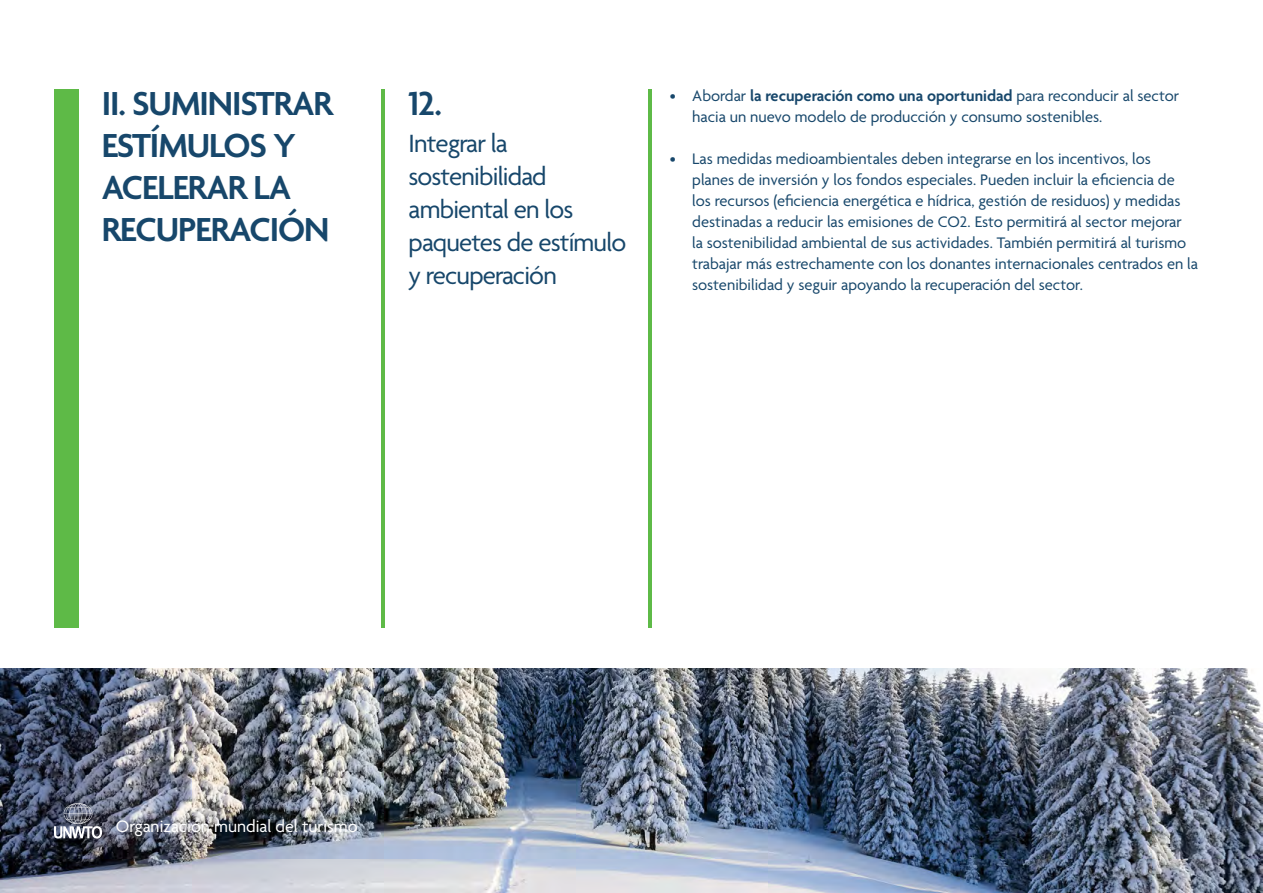
<style>
.page{position:relative;width:1263px;height:893px;background:#fff}
.page>*{position:absolute;margin:0;border:0;box-sizing:border-box;transform-origin:0 0}
.t1{font:600 36px/42px "Agenda";letter-spacing:-.03em;color:#17476b}
.t2{font:27px/33px "Agenda";letter-spacing:-.03em;color:#17476b}
.t3{font:18px "Agenda";color:#fff}
.t4{font:16.5px/21px "Agenda";color:#17476b}
.s1{font-weight:600}
</style>
<div class="page">
<img style="left:0;top:669px;width:1263px;height:224px">
<hr style="left:382px;top:89px;width:3px;height:539px;background:#5eba47">
<hr style="left:648px;top:89px;width:4px;height:539px;background:#5eba47">
<div style="left:54px;top:89px;width:24px;height:539px;background:#5eba47"></div>
<svg style="left:54px;top:803px;width:48px;height:35px;background:#757988"></svg>
<h1 class="t1" style="left:102px;top:85px;width:233px">II. SUMINISTRAR<br>ESTÍMULOS Y<br>ACELERAR LA<br>RECUPERACIÓN</h1>
<h1 class="t1" style="left:409px;top:85px;width:35px">12.</h1>
<h2 class="t2" style="left:409px;top:129px;width:219px">Integrar la sostenibilidad ambiental en los paquetes de estímulo y recuperación</h2>
<p class="t4" style="left:692px;top:86px;width:488px;text-indent:-23px">• Abordar <span class="s1">la recuperación como una oportunidad</span> para reconducir al sector hacia un nuevo modelo de producción y consumo sostenibles.</p>
<p class="t4" style="left:692px;top:149px;width:507px;text-indent:-23px">• Las medidas medioambientales deben integrarse en los incentivos, los<br>planes de inversión y los fondos especiales. Pueden incluir la eficiencia de<br>los recursos (eficiencia energética e hídrica, gestión de residuos) y medidas destinadas a reducir las emisiones de CO2. Esto permitirá al sector mejorar<br>la sostenibilidad ambiental de sus actividades. También permitirá al turismo trabajar más estrechamente con los donantes internacionales centrados en la sostenibilidad y seguir apoyando la recuperación del sector.</p>
<p class="t3" style="left:116px;top:816px;width:204px">World Tourism Organization</p>
<p class="t3" style="left:116px;top:816px;width:243px">Organización mundial del turismo</p>
</div>
